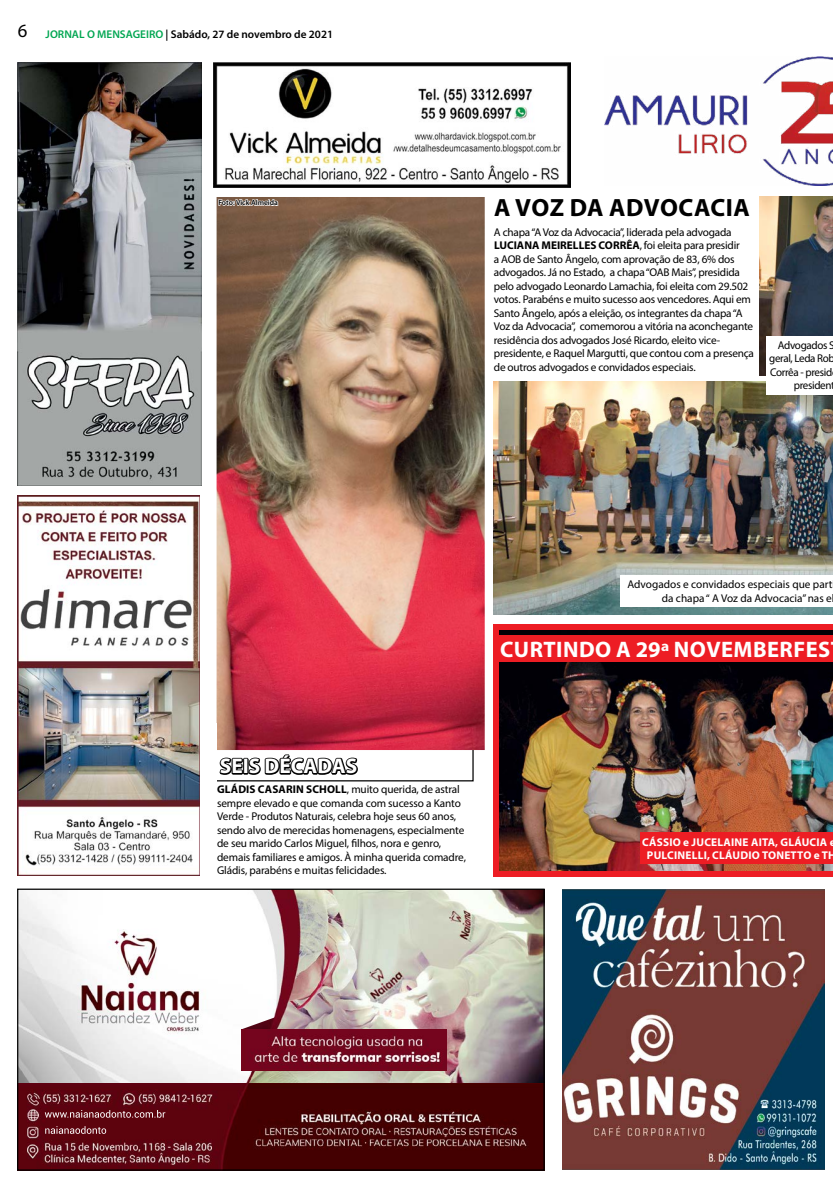
<style>
.page{position:relative;width:833px;height:1188px;background:#fff}
.page>*{position:absolute;margin:0;border:0;box-sizing:border-box;transform-origin:0 0}
.t1{font:700 25px "Myriad Pro";letter-spacing:.02em;color:#000}
.t2{font:700 22.5px "Myriad Pro";letter-spacing:.02em;color:#fff}
.t3{font:700 21.25px "Myriad Pro";color:#fff}
.t4{font:11.25px/13.5px "Myriad Pro";letter-spacing:-.02em;color:#000}
.t5{font:11.25px/13.5px "Myriad Pro";color:#000;text-align:right}
.t6{font:700 11.25px/13.5px "Myriad Pro";letter-spacing:.02em;color:#fff;text-align:center}
.t7{font:600 11.25px "Myriad Pro";color:#000}
.t8{font:600 7.5px "Myriad Pro";color:#000}
.s1{font-weight:400;font-size:18.75px}
.s2{color:#00a651}
.s3{font-weight:700}
</style>
<div class="page">
<img style="left:214px;top:62px;width:356px;height:125px">
<img style="left:19px;top:890px;width:524px;height:192px">
<img style="left:241px;top:1016px;width:44px;height:13px">
<img style="left:19px;top:1082px;width:524px;height:86px">
<img style="left:241px;top:1029px;width:205px;height:40px">
<div style="left:17px;top:888px;width:528px;height:282px;border:1px solid #000"></div>
<img style="left:605px;top:57px;width:228px;height:128px">
<img style="left:18px;top:62px;width:183px;height:423px">
<img style="left:18px;top:495px;width:182px;height:380px">
<img style="left:562px;top:889px;width:262px;height:280px">
<div style="left:494px;top:624px;width:339px;height:188px;background:#ed1d24"></div>
<div style="left:494px;top:680px;width:339px;height:196px;background:#ed1d24"></div>
<div style="left:214px;top:731px;width:259px;height:50px;border:1px solid #000"></div>
<svg style="left:217px;top:749px;width:142px;height:26px"></svg>
<img style="left:217px;top:197px;width:268px;height:552px">
<div style="left:211px;top:723px;width:5px;height:59px;background:#fff"></div>
<svg style="left:218px;top:197px;width:61px;height:24px"></svg>
<img style="left:494px;top:381px;width:339px;height:233px">
<img style="left:759px;top:197px;width:74px;height:178px">
<img style="left:499px;top:630px;width:334px;height:240px">
<div style="left:766px;top:336px;width:67px;height:59px;background:#fff"></div>
<div style="left:621px;top:575px;width:212px;height:31px;background:#fff"></div>
<div style="left:640px;top:832px;width:193px;height:32px;background:#ed1d24"></div>
<div style="left:497px;top:635px;width:336px;height:27px;background:#ed1d24"></div>
<p class="t7" style="left:18px;top:27px;width:317px"><span class="s1">6</span> <span class="s2">JORNAL O MENSAGEIRO</span> | Sabádo, 27 de novembro de 2021</p>
<p class="t8" style="left:218px;top:198px;width:61px">Foto: Vick Almeida</p>
<h1 class="t1" style="left:494px;top:191px;width:257px">A VOZ DA ADVOCACIA</h1>
<p class="t4" style="left:494px;top:225px;width:262px">A chapa “A Voz da Advocacia”, liderada pela advogada <span class="s3">LUCIANA MEIRELLES CORRÊA</span>, foi eleita para presidir<br>a AOB de Santo Ângelo, com aprovação de 83, 6% dos advogados. Já no Estado, a chapa “OAB Mais”, presidida pelo advogado Leonardo Lamachia, foi eleita com 29.502 votos. Parabéns e muito sucesso aos vencedores. Aqui em Santo Ângelo, após a eleição, os integrantes da chapa “A Voz da Advocacia”, comemorou a vitória na aconchegante residência dos advogados José Ricardo, eleito vice&shy;presidente, e Raquel Margutti, que contou com a presença de outros advogados e convidados especiais.</p>
<p class="t4" style="left:769px;top:338px;width:67px;text-align:right">Advogados S geral, Leda Rob<br>Corrêa - presid president</p>
<p class="t5" style="left:627px;top:577px;width:206px">Advogados e convidados especiais que part da chapa “ A Voz da Advocacia” nas e</p>
<h2 class="t2" style="left:500px;top:634px;width:332px">CURTINDO A 29ª NOVEMBERFES</h2>
<h3 class="t3" style="left:220px;top:752px;width:139px">SEIS DÉCADAS</h3>
<p class="t4" style="left:217px;top:782px;width:250px"><span class="s3">GLÁDIS CASARIN SCHOLL</span>, muito querida, de astral sempre elevado e que comanda com sucesso a Kanto Verde - Produtos Naturais, celebra hoje seus 60 anos, sendo alvo de merecidas homenagens, especialmente de seu marido Carlos Miguel, filhos, nora e genro, demais familiares e amigos. À minha querida comadre, Gládis, parabéns e muitas felicidades.</p>
<p class="t6" style="left:642px;top:834px;width:195px">CÁSSIO e JUCELAINE AITA, GLÁUCIA e<br>PULCINELLI, CLÁUDIO TONETTO e TH</p>
</div>
